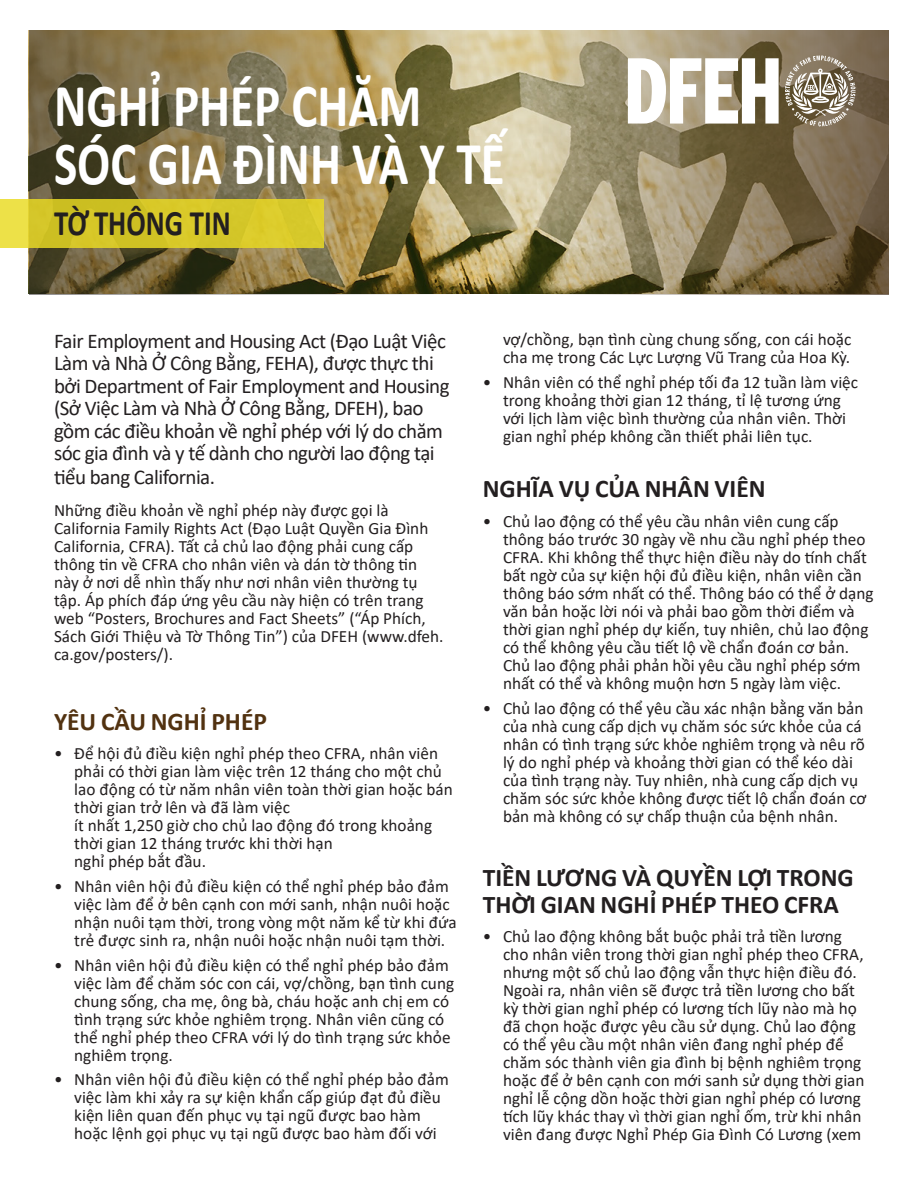
<style>
.page{position:relative;width:918px;height:1188px;background:#fff}
.page>*{position:absolute;margin:0;border:0;box-sizing:border-box;transform-origin:0 0}
.t1{font:700 61.5px/58.5px "Calibri";color:#fff;scale:.8 1}
.t2{font:700 36px "Calibri";color:#231f20;scale:.8 1}
.t3{font:700 25.5px/27px "Calibri";color:#231f20}
.t4{font:700 25.5px "Calibri";color:#523210}
.t5{font:21px/22.8px "Calibri";letter-spacing:-.025em;color:#231f20}
.t6{font:17.25px/18px "Calibri";color:#231f20}
</style>
<div class="page">
<img style="left:470px;top:30px;width:65px;height:263px">
<svg style="left:535px;top:30px;width:354px;height:265px;background:#8c7f5f"></svg>
<svg style="left:29px;top:30px;width:441px;height:265px;background:#7f7146"></svg>
<svg style="left:785px;top:56px;width:71px;height:70px;background:#988c79"></svg>
<svg style="left:628px;top:58px;width:151px;height:66px"></svg>
<svg style="left:0;top:200px;width:324px;height:48px;background:#d7c82a"></svg>
<p class="t1" style="left:54px;top:75px;width:565px">NGHỈ PHÉP CHĂM<br>SÓC GIA ĐÌNH VÀ Y TẾ</p>
<p class="t2" style="left:54px;top:198px;width:222px">TỜ THÔNG TIN</p>
<p class="t5" style="left:54px;top:329px;width:397px">Fair Employment and Housing Act (Đạo Luật Việc Làm và Nhà Ở Công Bằng, FEHA), được thực thi bởi Department of Fair Employment and Housing (Sở Việc Làm và Nhà Ở Công Bằng, DFEH), bao gồm các điều khoản về nghỉ phép với lý do chăm sóc gia đình và y tế dành cho người lao động tại tiểu bang California.</p>
<p class="t6" style="left:54px;top:501px;width:391px">Những điều khoản về nghỉ phép này được gọi là California Family Rights Act (Đạo Luật Quyền Gia Đình California, CFRA). Tất cả chủ lao động phải cung cấp thông tin về CFRA cho nhân viên và dán tờ thông tin này ở nơi dễ nhìn thấy như nơi nhân viên thường tụ tập. Áp phích đáp ứng yêu cầu này hiện có trên trang web “Posters, Brochures and Fact Sheets” (“Áp Phích, Sách Giới Thiệu và Tờ Thông Tin”) của DFEH (www.dfeh. ca.gov/posters/).</p>
<p class="t4" style="left:54px;top:703px;width:215px">YÊU CẦU NGHỈ PHÉP</p>
<p class="t6" style="left:74px;top:744px;width:380px;text-indent:-20px">• Để hội đủ điều kiện nghỉ phép theo CFRA, nhân viên phải có thời gian làm việc trên 12 tháng cho một chủ lao động có từ năm nhân viên toàn thời gian hoặc bán thời gian trở lên và đã làm việc<br>ít nhất 1,250 giờ cho chủ lao động đó trong khoảng thời gian 12 tháng trước khi thời hạn<br>nghỉ phép bắt đầu.</p>
<p class="t6" style="left:74px;top:877px;width:384px;text-indent:-20px">• Nhân viên hội đủ điều kiện có thể nghỉ phép bảo đảm việc làm để ở bên cạnh con mới sanh, nhận nuôi hoặc nhận nuôi tạm thời, trong vòng một năm kể từ khi đứa trẻ được sinh ra, nhận nuôi hoặc nhận nuôi tạm thời.</p>
<p class="t6" style="left:74px;top:955px;width:381px;text-indent:-20px">• Nhân viên hội đủ điều kiện có thể nghỉ phép bảo đảm việc làm để chăm sóc con cái, vợ/chồng, bạn tình cung chung sống, cha mẹ, ông bà, cháu hoặc anh chị em có tình trạng sức khỏe nghiêm trọng. Nhân viên cũng có thể nghỉ phép theo CFRA với lý do tình trạng sức khỏe nghiêm trọng.</p>
<p class="t6" style="left:74px;top:1070px;width:376px;text-indent:-20px">• Nhân viên hội đủ điều kiện có thể nghỉ phép bảo đảm việc làm khi xảy ra sự kiện khẩn cấp giúp đạt đủ điều kiện liên quan đến phục vụ tại ngũ được bao hàm hoặc lệnh gọi phục vụ tại ngũ được bao hàm đối với</p>
<p class="t6" style="left:503px;top:330px;width:350px">vợ/chồng, bạn tình cùng chung sống, con cái hoặc cha mẹ trong Các Lực Lượng Vũ Trang của Hoa Kỳ.</p>
<p class="t6" style="left:503px;top:373px;width:357px;text-indent:-20px">• Nhân viên có thể nghỉ phép tối đa 12 tuần làm việc trong khoảng thời gian 12 tháng, tỉ lệ tương ứng với lịch làm việc bình thường của nhân viên. Thời gian nghỉ phép không cần thiết phải liên tục.</p>
<p class="t3" style="left:483px;top:475px;width:284px">NGHĨA VỤ CỦA NHÂN VIÊN</p>
<p class="t6" style="left:503px;top:511px;width:372px;text-indent:-20px">• Chủ lao động có thể yêu cầu nhân viên cung cấp thông báo trước 30 ngày về nhu cầu nghỉ phép theo CFRA. Khi không thể thực hiện điều này do tính chất bất ngờ của sự kiện hội đủ điều kiện, nhân viên cần thông báo sớm nhất có thể. Thông báo có thể ở dạng văn bản hoặc lời nói và phải bao gồm thời điểm và thời gian nghỉ phép dự kiến, tuy nhiên, chủ lao động có thể không yêu cầu tiết lộ về chẩn đoán cơ bản.<br>Chủ lao động phải phản hồi yêu cầu nghỉ phép sớm nhất có thể và không muộn hơn 5 ngày làm việc.</p>
<p class="t6" style="left:503px;top:699px;width:365px;text-indent:-20px">• Chủ lao động có thể yêu cầu xác nhận bằng văn bản của nhà cung cấp dịch vụ chăm sóc sức khỏe của cá nhân có tình trạng sức khỏe nghiêm trọng và nêu rõ lý do nghỉ phép và khoảng thời gian có thể kéo dài của tình trạng này. Tuy nhiên, nhà cung cấp dịch vụ chăm sóc sức khỏe không được tiết lộ chẩn đoán cơ bản mà không có sự chấp thuận của bệnh nhân.</p>
<p class="t3" style="left:483px;top:864px;width:373px">TIỀN LƯƠNG VÀ QUYỀN LỢI TRONG<br>THỜI GIAN NGHỈ PHÉP THEO CFRA</p>
<p class="t6" style="left:503px;top:927px;width:363px;text-indent:-20px">• Chủ lao động không bắt buộc phải trả tiền lương cho nhân viên trong thời gian nghỉ phép theo CFRA, nhưng một số chủ lao động vẫn thực hiện điều đó.<br>Ngoài ra, nhân viên sẽ được trả tiền lương cho bất kỳ thời gian nghỉ phép có lương tích lũy nào mà họ đã chọn hoặc được yêu cầu sử dụng. Chủ lao động có thể yêu cầu một nhân viên đang nghỉ phép để chăm sóc thành viên gia đình bị bệnh nghiêm trọng hoặc để ở bên cạnh con mới sanh sử dụng thời gian nghỉ lễ cộng dồn hoặc thời gian nghỉ phép có lương tích lũy khác thay vì thời gian nghỉ ốm, trừ khi nhân viên đang được Nghỉ Phép Gia Đình Có Lương (xem</p>
</div>
